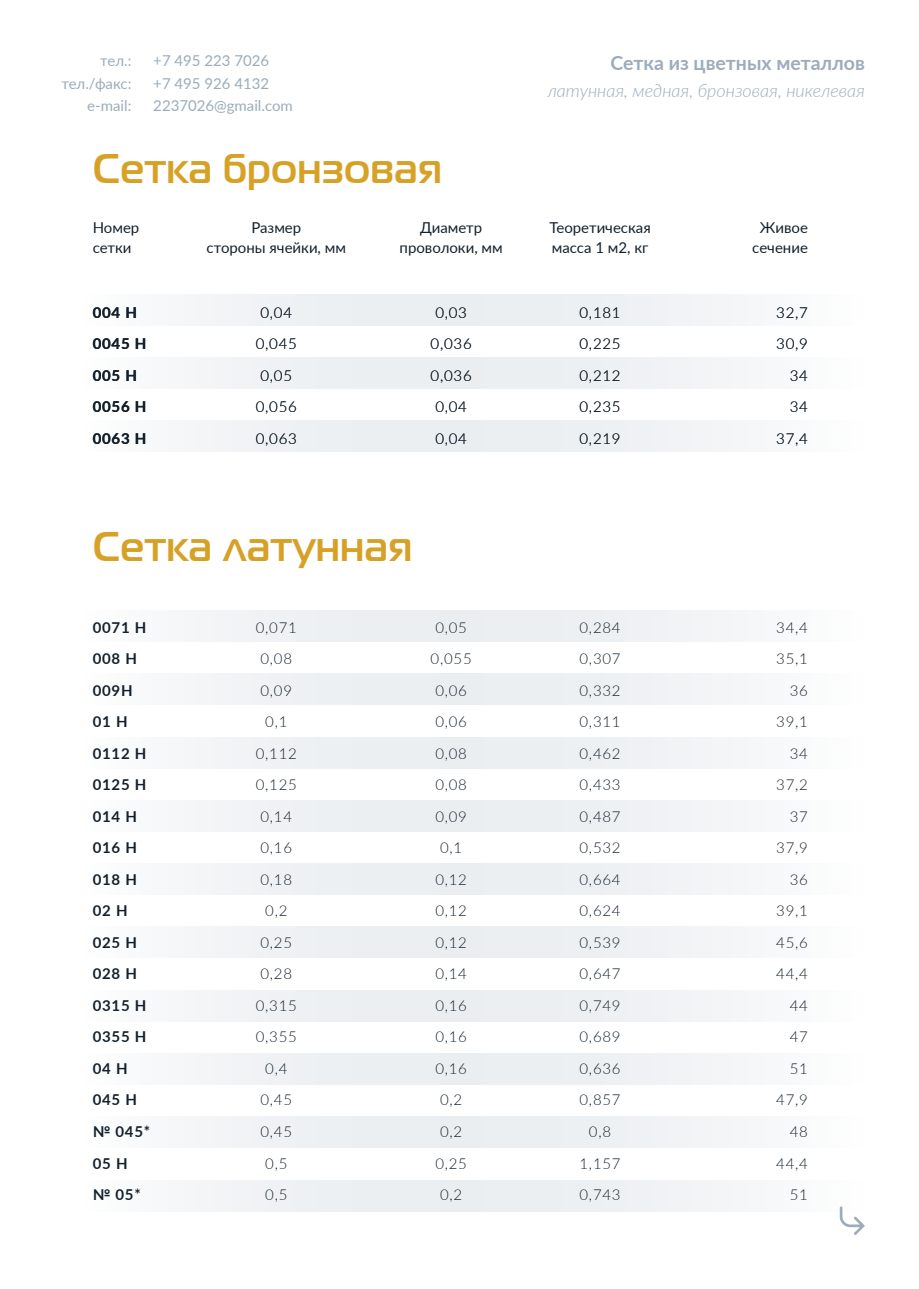
<style>
.page{position:relative;width:919px;height:1289px;background:#fff}
.page>*{position:absolute;margin:0;border:0;box-sizing:border-box;transform-origin:0 0}
.t1{font:700 41.25px "Magistral TT";letter-spacing:.02em;color:#d6a126}
.t2{font:700 19.5px "Lato";color:#9cacbc}
.t3{font:italic 300 18px "Lato";color:#9cacbc}
.t4{font:300 15px/31.5px "Lato";letter-spacing:.05em;color:#14212c;text-align:center}
.t5{font:700 15px/31.5px "Lato";letter-spacing:.05em;color:#14212c}
.t6{font:15px/19.5px "Lato";color:#14212c;text-align:center}
.t7{font:15px/22.5px "Lato";color:#9cacbc;text-align:right}
</style>
<div class="page">
<div style="left:54px;top:294px;width:810px;height:31px;background:linear-gradient(to right,#f3f5f7,#f1f3f5)"></div>
<div style="left:54px;top:420px;width:810px;height:32px;background:linear-gradient(to right,#f3f5f7,#f1f3f5)"></div>
<div style="left:54px;top:357px;width:810px;height:32px;background:linear-gradient(to right,#f3f5f7,#f1f3f5)"></div>
<div style="left:54px;top:800px;width:810px;height:31px;background:linear-gradient(to right,#f3f5f7,#f1f3f5)"></div>
<div style="left:54px;top:673px;width:810px;height:32px;background:linear-gradient(to right,#f3f5f7,#f1f3f5)"></div>
<div style="left:54px;top:989px;width:810px;height:32px;background:linear-gradient(to right,#f3f5f7,#f1f3f5)"></div>
<div style="left:54px;top:610px;width:810px;height:32px;background:linear-gradient(to right,#f3f5f7,#f1f3f5)"></div>
<div style="left:54px;top:926px;width:810px;height:32px;background:linear-gradient(to right,#f3f5f7,#f1f3f5)"></div>
<div style="left:54px;top:863px;width:810px;height:32px;background:linear-gradient(to right,#f3f5f7,#f1f3f5)"></div>
<div style="left:54px;top:736px;width:810px;height:32px;background:linear-gradient(to right,#f3f5f7,#f1f3f5)"></div>
<div style="left:54px;top:1053px;width:810px;height:31px;background:linear-gradient(to right,#f3f5f7,#f1f3f5)"></div>
<div style="left:54px;top:1116px;width:810px;height:32px;background:linear-gradient(to right,#f3f5f7,#f1f3f5)"></div>
<div style="left:54px;top:1179px;width:810px;height:32px;background:linear-gradient(to right,#f3f5f7,#f1f3f5)"></div>
<svg style="left:839px;top:1206px;width:25px;height:28px"></svg>
<p class="t7" style="left:61px;top:49px;width:72px">тел.: тел./факс: e-mail:</p>
<p class="t7" style="left:153px;top:49px;width:141px;text-align:left">+7 495 223 7026<br>+7 495 926 4132<br>2237026@gmail.com</p>
<h1 class="t1" style="left:93px;top:142px;width:350px">Сетка бронзовая</h1>
<h2 class="t2" style="left:610px;top:48px;width:256px">Сетка из цветных металлов</h2>
<p class="t3" style="left:547px;top:78px;width:319px">латунная, медная, бронзовая, никелевая</p>
<p class="t6" style="left:93px;top:217px;width:48px;text-align:left">Номер сетки</p>
<p class="t6" style="left:399px;top:217px;width:105px">Диаметр проволоки, мм</p>
<p class="t6" style="left:549px;top:217px;width:103px;text-align:left">Теоретическая масса 1 м2, кг</p>
<p class="t6" style="left:752px;top:217px;width:57px">Живое сечение</p>
<p class="t6" style="left:206px;top:217px;width:141px">Размер<br>стороны ячейки, мм</p>
<p class="t5" style="left:93px;top:296px;width:55px">004 Н<br>0045 Н<br>005 Н<br>0056 Н<br>0063 Н</p>
<p class="t4" style="left:256px;top:296px;width:43px">0,04<br>0,045<br>0,05<br>0,056<br>0,063</p>
<p class="t4" style="left:430px;top:296px;width:43px">0,03<br>0,036<br>0,036<br>0,04<br>0,04</p>
<p class="t4" style="left:579px;top:296px;width:43px;text-align:justify">0,181<br>0,225<br>0,212<br>0,235<br>0,219</p>
<p class="t4" style="left:776px;top:296px;width:33px;text-align:right">32,7<br>30,9<br>34<br>34<br>37,4</p>
<h1 class="t1" style="left:93px;top:520px;width:320px">Сетка латунная</h1>
<p class="t5" style="left:93px;top:611px;width:59px">0071 Н<br>008 Н<br>009Н<br>01 Н<br>0112 Н<br>0125 Н<br>014 Н<br>016 Н<br>018 Н<br>02 Н<br>025 Н<br>028 Н<br>0315 Н<br>0355 Н<br>04 Н<br>045 Н № 045*<br>05 Н<br>№ 05*</p>
<p class="t4" style="left:256px;top:611px;width:43px">0,071<br>0,08<br>0,09<br>0,1<br>0,112<br>0,125<br>0,14<br>0,16<br>0,18<br>0,2<br>0,25<br>0,28<br>0,315<br>0,355<br>0,4<br>0,45<br>0,45<br>0,5<br>0,5</p>
<p class="t4" style="left:430px;top:611px;width:43px">0,05<br>0,055<br>0,06<br>0,06<br>0,08<br>0,08<br>0,09<br>0,1<br>0,12<br>0,12<br>0,12<br>0,14<br>0,16<br>0,16<br>0,16<br>0,2<br>0,2<br>0,25<br>0,2</p>
<p class="t4" style="left:579px;top:611px;width:43px">0,284<br>0,307<br>0,332<br>0,311<br>0,462<br>0,433<br>0,487<br>0,532<br>0,664<br>0,624<br>0,539<br>0,647<br>0,749<br>0,689<br>0,636<br>0,857<br>0,8<br>1,157<br>0,743</p>
<p class="t4" style="left:776px;top:611px;width:33px;text-align:right">34,4<br>35,1<br>36<br>39,1<br>34<br>37,2<br>37<br>37,9<br>36<br>39,1<br>45,6<br>44,4<br>44<br>47<br>51<br>47,9<br>48<br>44,4<br>51</p>
</div>
